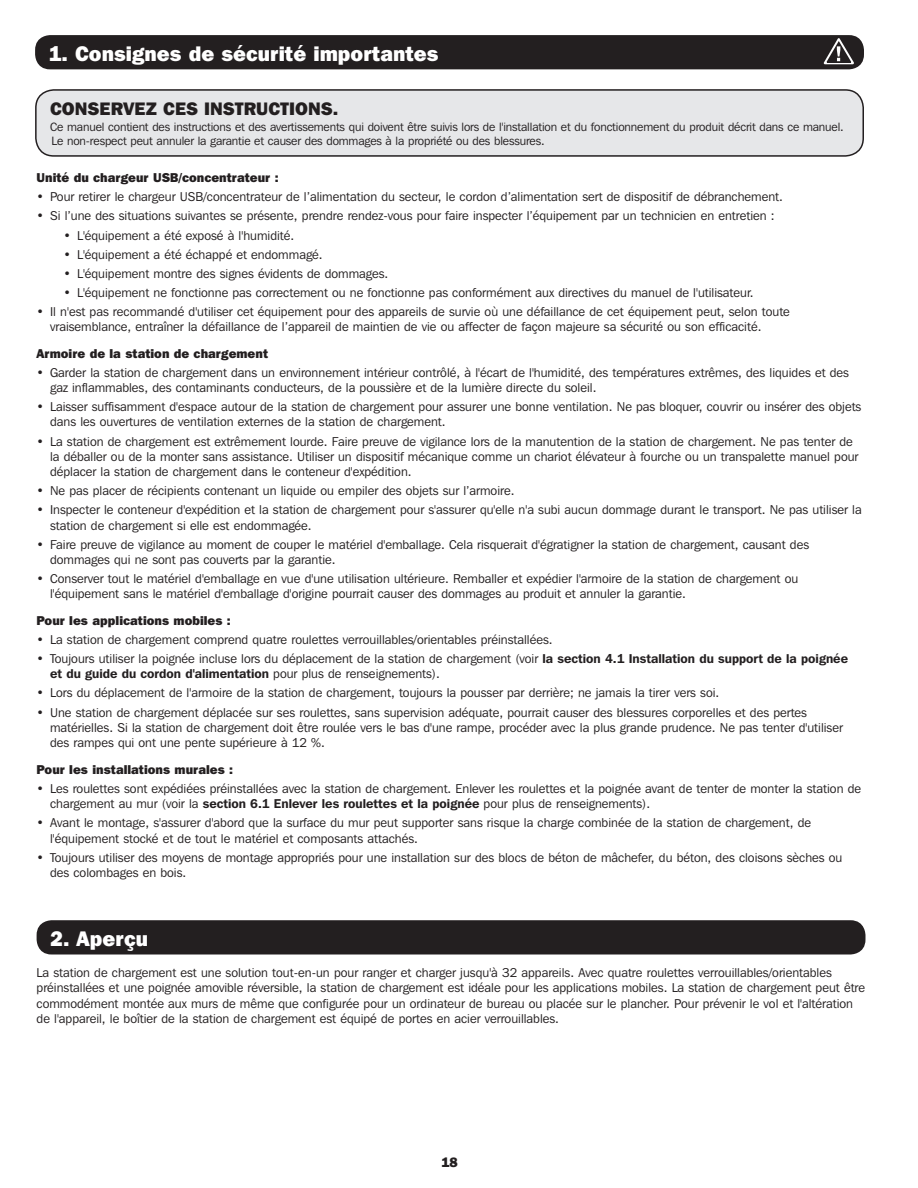
<style>
.page{position:relative;width:918px;height:1188px;background:#fff}
.page>*{position:absolute;margin:0;border:0;box-sizing:border-box;transform-origin:0 0}
.Main_Head{font:800 21px "Franklin Gothic IT Cby BT";color:#fff}
.t1{font:800 18px "Franklin Gothic IT Cby BT";color:#231f20}
.t2{font:800 13.5px "Franklin Gothic IT Cby BT";color:#231f20}
.t3{font:12.75px/15.3px "Franklin Gothic IT Cby BT";color:#231f20}
.t4{font:800 12.75px "Franklin Gothic IT Cby BT";color:#231f20}
.t5{font:12px/14.4px "Franklin Gothic IT Cby BT";letter-spacing:-.01em;color:#231f20}
.s1{font-weight:600}
</style>
<div class="page">
<div style="left:35px;top:35px;width:829px;height:34px;background:#231f20;border-radius:15px"></div>
<div style="left:36px;top:90px;width:827px;height:66px;background:#e6e7e9;border-radius:18px"></div>
<div style="left:35px;top:89px;width:829px;height:68px;border:2px solid #231f20;border-radius:18px"></div>
<svg style="left:824px;top:38px;width:30px;height:26px"></svg>
<div style="left:37px;top:920px;width:828px;height:35px;background:#231f20;border-radius:15px"></div>
<p class="Main_Head" style="left:49px;top:40px;width:392px">1. Consignes de sécurité importantes</p>
<p class="t1" style="left:50px;top:97px;width:290px">CONSERVEZ CES INSTRUCTIONS.</p>
<p class="t5" style="left:50px;top:119px;width:795px">Ce manuel contient des instructions et des avertissements qui doivent être suivis lors de l'installation et du fonctionnement du produit décrit dans ce manuel.<br>Le non-respect peut annuler la garantie et causer des dommages à la propriété ou des blessures.</p>
<p class="t4" style="left:37px;top:170px;width:244px">Unité du chargeur USB/concentrateur :</p>
<p class="t3" style="left:37px;top:189px;width:748px">• Pour retirer le chargeur USB/concentrateur de l’alimentation du secteur, le cordon d’alimentation sert de dispositif de débranchement.</p>
<p class="t3" style="left:37px;top:208px;width:740px">• Si l’une des situations suivantes se présente, prendre rendez-vous pour faire inspecter l’équipement par un technicien en entretien :</p>
<p class="t3" style="left:64px;top:227px;width:232px">• L'équipement a été exposé à l'humidité.</p>
<p class="t3" style="left:64px;top:246px;width:261px">• L'équipement a été échappé et endommagé.</p>
<p class="t3" style="left:64px;top:265px;width:326px">• L'équipement montre des signes évidents de dommages.</p>
<p class="t3" style="left:64px;top:284px;width:692px">• L'équipement ne fonctionne pas correctement ou ne fonctionne pas conformément aux directives du manuel de l'utilisateur.</p>
<p class="t3" style="left:50px;top:304px;width:741px;text-indent:-14px">• Il n'est pas recommandé d'utiliser cet équipement pour des appareils de survie où une défaillance de cet équipement peut, selon toute vraisemblance, entraîner la défaillance de l’appareil de maintien de vie ou affecter de façon majeure sa sécurité ou son efficacité.</p>
<p class="t4" style="left:37px;top:345px;width:233px">Armoire de la station de chargement</p>
<p class="t3" style="left:50px;top:364px;width:800px;text-indent:-14px">• Garder la station de chargement dans un environnement intérieur contrôlé, à l'écart de l'humidité, des températures extrêmes, des liquides et des gaz inflammables, des contaminants conducteurs, de la poussière et de la lumière directe du soleil.</p>
<p class="t3" style="left:50px;top:399px;width:813px;text-indent:-14px">• Laisser suffisamment d'espace autour de la station de chargement pour assurer une bonne ventilation. Ne pas bloquer, couvrir ou insérer des objets dans les ouvertures de ventilation externes de la station de chargement.</p>
<p class="t3" style="left:50px;top:433px;width:810px;text-indent:-14px">• La station de chargement est extrêmement lourde. Faire preuve de vigilance lors de la manutention de la station de chargement. Ne pas tenter de la déballer ou de la monter sans assistance. Utiliser un dispositif mécanique comme un chariot élévateur à fourche ou un transpalette manuel pour déplacer la station de chargement dans le conteneur d'expédition.</p>
<p class="t3" style="left:37px;top:483px;width:480px">• Ne pas placer de récipients contenant un liquide ou empiler des objets sur l’armoire.</p>
<p class="t3" style="left:50px;top:502px;width:813px;text-indent:-14px">• Inspecter le conteneur d'expédition et la station de chargement pour s'assurer qu'elle n'a subi aucun dommage durant le transport. Ne pas utiliser la station de chargement si elle est endommagée.</p>
<p class="t3" style="left:50px;top:536px;width:761px;text-indent:-14px">• Faire preuve de vigilance au moment de couper le matériel d'emballage. Cela risquerait d'égratigner la station de chargement, causant des dommages qui ne sont pas couverts par la garantie.</p>
<p class="t3" style="left:50px;top:571px;width:750px;text-indent:-14px">• Conserver tout le matériel d'emballage en vue d'une utilisation ultérieure. Remballer et expédier l'armoire de la station de chargement ou l'équipement sans le matériel d'emballage d'origine pourrait causer des dommages au produit et annuler la garantie.</p>
<p class="t4" style="left:37px;top:612px;width:196px">Pour les applications mobiles :</p>
<p class="t3" style="left:37px;top:632px;width:518px">• La station de chargement comprend quatre roulettes verrouillables/orientables préinstallées.</p>
<p class="t3" style="left:50px;top:651px;width:799px;text-indent:-14px">• Toujours utiliser la poignée incluse lors du déplacement de la station de chargement (voir <span class="s1">la section 4.1 Installation du support de la poignée et du guide du cordon d'alimentation</span> pour plus de renseignements).</p>
<p class="t3" style="left:37px;top:685px;width:684px">• Lors du déplacement de l'armoire de la station de chargement, toujours la pousser par derrière; ne jamais la tirer vers soi.</p>
<p class="t3" style="left:50px;top:704px;width:794px;text-indent:-14px">• Une station de chargement déplacée sur ses roulettes, sans supervision adéquate, pourrait causer des blessures corporelles et des pertes matérielles. Si la station de chargement doit être roulée vers le bas d'une rampe, procéder avec la plus grande prudence. Ne pas tenter d'utiliser des rampes qui ont une pente supérieure à 12 %.</p>
<p class="t4" style="left:37px;top:761px;width:198px">Pour les installations murales :</p>
<p class="t3" style="left:50px;top:781px;width:813px;text-indent:-14px">• Les roulettes sont expédiées préinstallées avec la station de chargement. Enlever les roulettes et la poignée avant de tenter de monter la station de chargement au mur (voir la <span class="s1">section 6.1 Enlever les roulettes et la poignée</span> pour plus de renseignements).</p>
<p class="t3" style="left:50px;top:815px;width:763px;text-indent:-14px">• Avant le montage, s'assurer d'abord que la surface du mur peut supporter sans risque la charge combinée de la station de chargement, de l'équipement stocké et de tout le matériel et composants attachés.</p>
<p class="t3" style="left:50px;top:849px;width:794px;text-indent:-14px">• Toujours utiliser des moyens de montage appropriés pour une installation sur des blocs de béton de mâchefer, du béton, des cloisons sèches ou des colombages en bois.</p>
<p class="Main_Head" style="left:50px;top:925px;width:99px">2. Aperçu</p>
<p class="t3" style="left:37px;top:965px;width:830px">La station de chargement est une solution tout-en-un pour ranger et charger jusqu'à 32 appareils. Avec quatre roulettes verrouillables/orientables préinstallées et une poignée amovible réversible, la station de chargement est idéale pour les applications mobiles. La station de chargement peut être commodément montée aux murs de même que configurée pour un ordinateur de bureau ou placée sur le plancher. Pour prévenir le vol et l'altération de l'appareil, le boîtier de la station de chargement est équipé de portes en acier verrouillables.</p>
<p class="t2" style="left:441px;top:1153px;width:18px">18</p>
</div>
